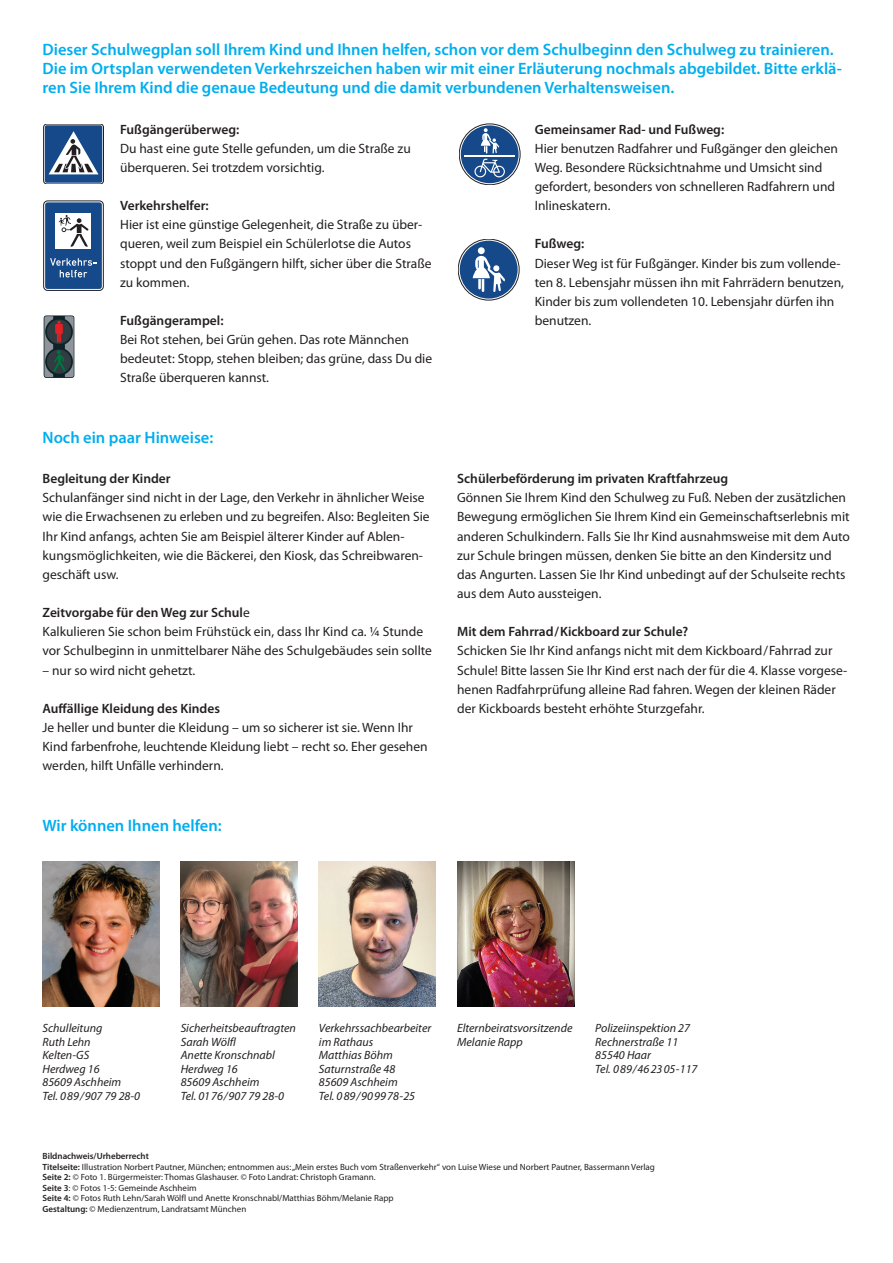
<style>
.page{position:relative;width:893px;height:1263px;background:#fff}
.page>*{position:absolute;margin:0;border:0;box-sizing:border-box;transform-origin:0 0}
.t1{font:600 16.5px/19.2px "Myriad Pro";color:#00aeef}
.t2{font:13.5px/19.2px "Myriad Pro";color:#231f20}
.t3{font:600 13.5px "Myriad Pro";color:#231f20}
.Fließtext_08_10_bold{font:italic 12px "Myriad Pro";color:#231f20}
.Fließtext_08_10_regu{font:italic 12px "Myriad Pro";color:#231f20}
.Fließtext_10_12_regu{font:9px/10.5px "Myriad Pro";color:#231f20}
.s1{font-weight:600}
.s2{font-weight:400}
</style>
<div class="page">
<div style="left:44px;top:124px;width:59px;height:60px;border:1px solid #231f20;border-radius:3px"></div>
<svg style="left:45px;top:125px;width:57px;height:58px"></svg>
<div style="left:44px;top:201px;width:59px;height:89px;border:1px solid #231f20;border-radius:4px"></div>
<div style="left:45px;top:202px;width:57px;height:87px;background:#154989;border-radius:2px"></div>
<div style="left:56px;top:213px;width:35px;height:36px;background:#fff"></div>
<svg style="left:59px;top:215px;width:29px;height:32px"></svg>
<svg style="left:50px;top:258px;width:47px;height:19px"></svg>
<img style="left:43px;top:315px;width:32px;height:63px">
<svg style="left:459px;top:124px;width:61px;height:61px"></svg>
<div style="left:459px;top:124px;width:61px;height:61px;border:1px solid #231f20;border-radius:50%"></div>
<div style="left:461px;top:125px;width:58px;height:58px;background:#154989;border-radius:50%"></div>
<hr style="left:464px;top:155px;width:51px;height:1px;background:#fff">
<svg style="left:474px;top:128px;width:31px;height:49px"></svg>
<svg style="left:458px;top:239px;width:61px;height:61px"></svg>
<div style="left:458px;top:239px;width:61px;height:61px;border:1px solid #231f20;border-radius:50%"></div>
<div style="left:460px;top:241px;width:58px;height:58px;background:#154989;border-radius:50%"></div>
<svg style="left:473px;top:247px;width:32px;height:45px"></svg>
<img style="left:181px;top:861px;width:117px;height:146px">
<img style="left:43px;top:861px;width:116px;height:146px">
<img style="left:319px;top:861px;width:117px;height:146px">
<img style="left:457px;top:861px;width:117px;height:146px">
<p class="t1" style="left:43px;top:39px;width:801px">Dieser Schulwegplan soll Ihrem Kind und Ihnen helfen, schon vor dem Schulbeginn den Schulweg zu trainieren.<br>Die im Ortsplan verwendeten Verkehrszeichen haben wir mit einer Erläuterung nochmals abgebildet. Bitte erklä&shy;ren Sie Ihrem Kind die genaue Bedeutung und die damit verbundenen Verhaltensweisen.</p>
<p class="t3" style="left:120px;top:121px;width:121px">Fußgängerüberweg:</p>
<p class="t2" style="left:120px;top:138px;width:292px">Du hast eine gute Stelle gefunden, um die Straße zu überqueren. Sei trotzdem vorsichtig.</p>
<p class="t3" style="left:120px;top:197px;width:90px">Verkehrshelfer:</p>
<p class="t2" style="left:120px;top:215px;width:313px">Hier ist eine günstige Gelegenheit, die Straße zu über&shy;queren, weil zum Beispiel ein Schülerlotse die Autos stoppt und den Fußgängern hilft, sicher über die Straße zu kommen.</p>
<p class="t2" style="left:120px;top:311px;width:314px"><span class="s1">Fußgängerampel:<br></span>Bei Rot stehen, bei Grün gehen. Das rote Männchen bedeutet: Stopp, stehen bleiben; das grüne, dass Du die Straße überqueren kannst.</p>
<p class="t1" style="left:43px;top:428px;width:172px">Noch ein paar Hinweise:</p>
<p class="t3" style="left:43px;top:470px;width:130px">Begleitung der Kinder</p>
<p class="t2" style="left:43px;top:488px;width:389px">Schulanfänger sind nicht in der Lage, den Verkehr in ähnlicher Weise wie die Erwachsenen zu erleben und zu begreifen. Also: Begleiten Sie Ihr Kind anfangs, achten Sie am Beispiel älterer Kinder auf Ablen&shy;kungsmöglichkeiten, wie die Bäckerei, den Kiosk, das Schreibwaren&shy;geschäft usw.</p>
<p class="t3" style="left:43px;top:604px;width:209px">Zeitvorgabe für den Weg zur Schul<span class="s2">e</span></p>
<p class="t2" style="left:43px;top:622px;width:391px">Kalkulieren Sie schon beim Frühstück ein, dass Ihr Kind ca. ¼ Stunde vor Schulbeginn in unmittelbarer Nähe des Schulgebäudes sein sollte</p>
<p class="t2" style="left:43px;top:660px;width:154px">– nur so wird nicht gehetzt.</p>
<p class="t3" style="left:43px;top:700px;width:179px">Auffällige Kleidung des Kindes</p>
<p class="t2" style="left:43px;top:718px;width:387px">Je heller und bunter die Kleidung – um so sicherer ist sie. Wenn Ihr<br>Kind farbenfrohe, leuchtende Kleidung liebt – recht so. Eher gesehen werden, hilft Unfälle verhindern.</p>
<p class="t1" style="left:43px;top:816px;width:181px">Wir können Ihnen helfen:</p>
<p class="t2" style="left:535px;top:119px;width:305px"><span class="s1">Gemeinsamer Rad- und Fußweg:<br></span>Hier benutzen Radfahrer und Fußgänger den gleichen Weg. Besondere Rücksichtnahme und Umsicht sind gefordert, besonders von schnelleren Radfahrern und Inlineskatern.</p>
<p class="t3" style="left:535px;top:235px;width:51px">Fußweg:</p>
<p class="t2" style="left:535px;top:253px;width:311px">Dieser Weg ist für Fußgänger. Kinder bis zum vollende&shy;ten 8. Lebensjahr müssen ihn mit Fahrrädern benutzen, Kinder bis zum vollendeten 10. Lebensjahr dürfen ihn benutzen.</p>
<p class="t3" style="left:457px;top:470px;width:273px">Schülerbeförderung im privaten Kraftfahrzeug</p>
<p class="t2" style="left:457px;top:488px;width:394px">Gönnen Sie Ihrem Kind den Schulweg zu Fuß. Neben der zusätzlichen Bewegung ermöglichen Sie Ihrem Kind ein Gemeinschaftserlebnis mit anderen Schulkindern. Falls Sie Ihr Kind ausnahmsweise mit dem Auto zur Schule bringen müssen, denken Sie bitte an den Kindersitz und das Angurten. Lassen Sie Ihr Kind unbedingt auf der Schulseite rechts aus dem Auto aussteigen.</p>
<p class="t2" style="left:457px;top:622px;width:392px"><span class="s1">Mit dem Fahrrad/Kickboard zur Schule?<br></span>Schicken Sie Ihr Kind anfangs nicht mit dem Kickboard/Fahrrad zur Schule! Bitte lassen Sie Ihr Kind erst nach der für die 4. Klasse vorgese&shy;henen Radfahrprüfung alleine Rad fahren. Wegen der kleinen Räder der Kickboards besteht erhöhte Sturzgefahr.</p>
<p class="Fließtext_08_10_regu" style="left:43px;top:1021px;width:61px">Schulleitung</p>
<p class="Fließtext_08_10_regu" style="left:43px;top:1034px;width:50px">Ruth Lehn</p>
<p class="Fließtext_08_10_regu" style="left:43px;top:1048px;width:48px">Kelten-GS</p>
<p class="Fließtext_08_10_regu" style="left:43px;top:1061px;width:59px">Herdweg 16</p>
<p class="Fließtext_08_10_bold" style="left:43px;top:1075px;width:80px">85609 Aschheim</p>
<p class="Fließtext_08_10_bold" style="left:43px;top:1088px;width:99px">Tel. 089/907 79 28-0</p>
<p class="Fließtext_08_10_regu" style="left:181px;top:1021px;width:117px">Sicherheitsbeauftragten</p>
<p class="Fließtext_08_10_regu" style="left:181px;top:1034px;width:57px">Sarah Wölfl</p>
<p class="Fließtext_08_10_bold" style="left:181px;top:1048px;width:96px">Anette Kronschnabl</p>
<p class="Fließtext_08_10_bold" style="left:181px;top:1061px;width:59px">Herdweg 16</p>
<p class="Fließtext_08_10_bold" style="left:181px;top:1075px;width:80px">85609 Aschheim</p>
<p class="Fließtext_08_10_bold" style="left:181px;top:1088px;width:105px">Tel. 0176/907 79 28-0</p>
<p class="Fließtext_08_10_regu" style="left:319px;top:1021px;width:114px">Verkehrssachbearbeiter</p>
<p class="Fließtext_08_10_regu" style="left:319px;top:1034px;width:56px">im Rathaus</p>
<p class="Fließtext_08_10_bold" style="left:319px;top:1048px;width:75px">Matthias Böhm</p>
<p class="Fließtext_08_10_regu" style="left:319px;top:1061px;width:78px">Saturnstraße 48</p>
<p class="Fließtext_08_10_bold" style="left:319px;top:1075px;width:80px">85609 Aschheim</p>
<p class="Fließtext_08_10_bold" style="left:319px;top:1088px;width:98px">Tel. 089/909978-25</p>
<p class="Fließtext_08_10_regu" style="left:457px;top:1021px;width:117px">Elternbeiratsvorsitzende</p>
<p class="Fließtext_08_10_regu" style="left:457px;top:1034px;width:67px">Melanie Rapp</p>
<p class="Fließtext_08_10_bold" style="left:595px;top:1021px;width:96px">Polizeiinspektion 27</p>
<p class="Fließtext_08_10_bold" style="left:595px;top:1034px;width:84px">Rechnerstraße 11</p>
<p class="Fließtext_08_10_bold" style="left:595px;top:1048px;width:57px">85540 Haar</p>
<p class="Fließtext_08_10_regu" style="left:595px;top:1061px;width:104px">Tel. 089/462305-117</p>
<p class="Fließtext_10_12_regu" style="left:43px;top:1151px;width:614px"><span class="s1">Bildnachweis/Urheberrecht<br>Titelseite:</span> Illustration Norbert Pautner, München; entnommen aus: „Mein erstes Buch vom Straßenverkehr“ von Luise Wiese und Norbert Pautner, Bassermann Verlag <span class="s1">Seite 2:</span> © Foto 1. Bürgermeister: Thomas Glashauser. © Foto Landrat: Christoph Gramann.<br><span class="s1">Seite 3</span>: © Fotos 1-5: Gemeinde Aschheim<br><span class="s1">Seite 4:</span> © Fotos Ruth Lehn/Sarah Wölfl und Anette Kronschnabl/Matthias Böhm/Melanie Rapp<br><span class="s1">Gestaltung:</span> © Medienzentrum, Landratsamt München</p>
</div>
